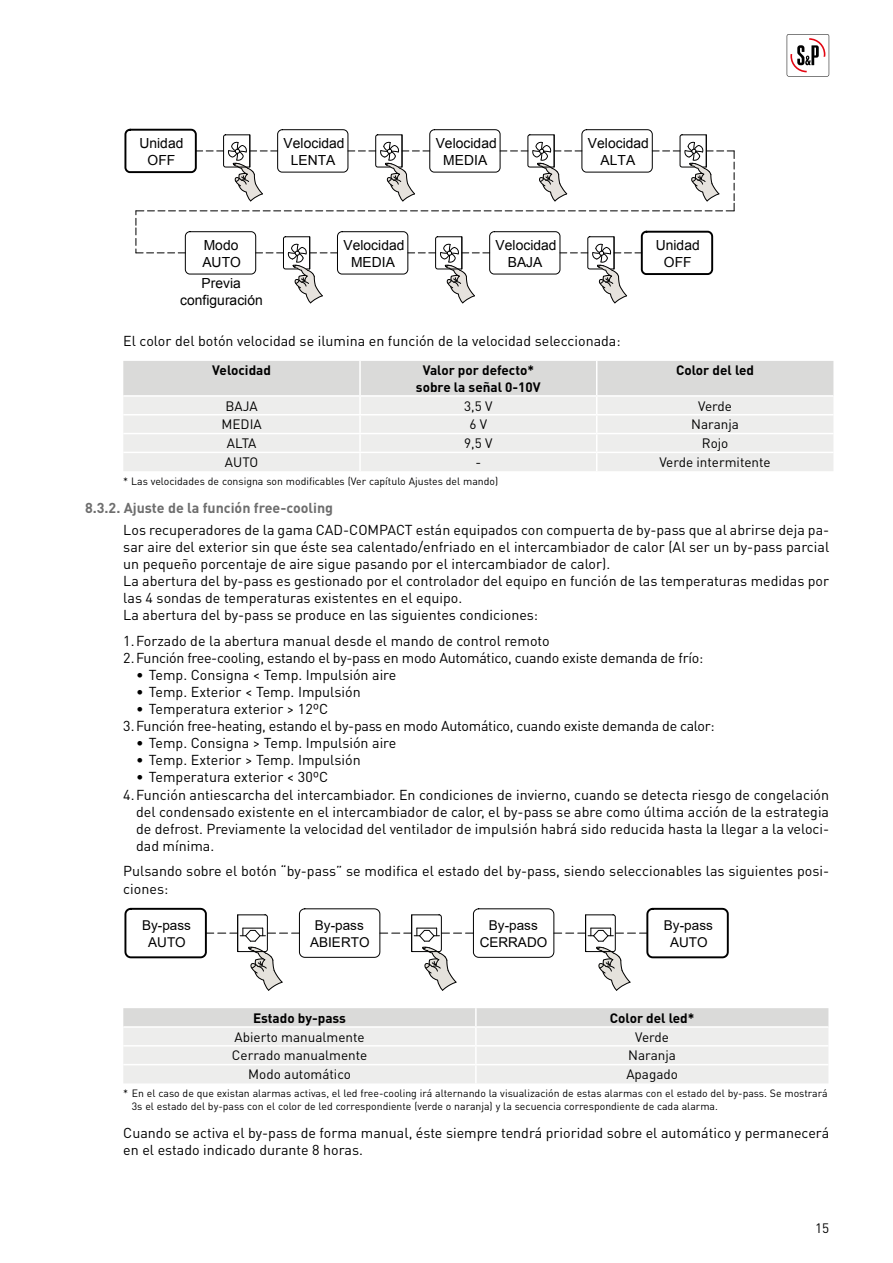
<style>
.page{position:relative;width:893px;height:1263px;background:#fff}
.page>*{position:absolute;margin:0;border:0;box-sizing:border-box;transform-origin:0 0}
.texte_-_dins_subtíto{font:14.25px/17.1px "DIN Pro";color:#000}
.punts_nums_-_sense_e{font:14.25px/17.1px "DIN Pro";color:#000;text-align:justify}
.punts_nums_-_sense_e-2{font:14.25px "DIN Pro";letter-spacing:-.02em;color:#000}
.t1{font:700 14.25px "DIN Pro";color:#6e6e6e}
.t2{font:13.95px/16.6px "Arial";letter-spacing:.005em;color:#000;text-align:center}
.taula_texte{font:13.5px "DIN Pro";color:#000}
.taula_capcelera{font:700 13.5px "DIN Pro";color:#000}
.t3{font:13.5px/16.4px "Arial";color:#000;text-align:center}
.taula_nota{font:10.5px/12.6px "DIN Pro";color:#000}
</style>
<div class="page">
<svg style="left:787px;top:34px;width:42px;height:43px"></svg>
<svg style="left:124px;top:128px;width:611px;height:176px"></svg>
<svg style="left:123px;top:361px;width:710px;height:110px"></svg>
<svg style="left:124px;top:907px;width:605px;height:84px"></svg>
<svg style="left:123px;top:1008px;width:705px;height:75px"></svg>
<p class="t2" style="left:139px;top:135px;width:46px">Unidad<br>OFF</p>
<p class="t2" style="left:284px;top:135px;width:63px">Velocidad<br>LENTA</p>
<p class="t2" style="left:436px;top:135px;width:63px">Velocidad<br>MEDIA</p>
<p class="t2" style="left:588px;top:135px;width:63px">Velocidad<br>ALTA</p>
<p class="t2" style="left:202px;top:237px;width:40px;text-align:left">Modo<br>AUTO</p>
<p class="t2" style="left:180px;top:275px;width:84px">Previa configuración</p>
<p class="texte_-_dins_subtíto" style="left:123px;top:332px;width:499px">El color del botón velocidad se ilumina en función de la velocidad seleccionada:</p>
<p class="taula_capcelera" style="left:212px;top:361px;width:60px">Velocidad</p>
<p class="taula_capcelera" style="left:423px;top:361px;width:113px">Valor por defecto*</p>
<p class="taula_capcelera" style="left:416px;top:378px;width:126px">sobre la señal 0-10V</p>
<p class="t2" style="left:343px;top:237px;width:63px">Velocidad<br>MEDIA</p>
<p class="t2" style="left:496px;top:237px;width:63px">Velocidad<br>BAJA</p>
<p class="t2" style="left:656px;top:237px;width:46px">Unidad<br>OFF</p>
<p class="taula_capcelera" style="left:676px;top:361px;width:79px">Color del led</p>
<p class="taula_texte" style="left:226px;top:396px;width:34px">BAJA</p>
<p class="taula_texte" style="left:464px;top:396px;width:30px">3,5 V</p>
<p class="taula_texte" style="left:698px;top:396px;width:35px">Verde</p>
<p class="taula_texte" style="left:222px;top:415px;width:42px">MEDIA</p>
<p class="taula_texte" style="left:469px;top:415px;width:19px">6 V</p>
<p class="taula_texte" style="left:691px;top:415px;width:49px">Naranja</p>
<p class="taula_texte" style="left:227px;top:434px;width:31px">ALTA</p>
<p class="taula_texte" style="left:464px;top:434px;width:30px">9,5 V</p>
<p class="taula_texte" style="left:702px;top:434px;width:28px">Rojo</p>
<p class="taula_texte" style="left:225px;top:453px;width:35px">AUTO</p>
<p class="taula_texte" style="left:475px;top:453px;width:7px">-</p>
<p class="taula_texte" style="left:659px;top:453px;width:113px">Verde intermitente</p>
<p class="taula_nota" style="left:123px;top:474px;width:376px">* Las velocidades de consigna son modificables (Ver capítulo Ajustes del mando)</p>
<p class="t1" style="left:85px;top:498px;width:250px">8.3.2. Ajuste de la función free-cooling</p>
<p class="texte_-_dins_subtíto" style="left:123px;top:520px;width:707px;text-align:justify">Los recuperadores de la gama CAD-COMPACT están equipados con compuerta de by-pass que al abrirse deja pa&shy;sar aire del exterior sin que éste sea calentado/enfriado en el intercambiador de calor (Al ser un by-pass parcial un pequeño porcentaje de aire sigue pasando por el intercambiador de calor).</p>
<p class="texte_-_dins_subtíto" style="left:123px;top:571px;width:707px">La abertura del by-pass es gestionado por el controlador del equipo en función de las temperaturas medidas por las 4 sondas de temperaturas existentes en el equipo.</p>
<p class="texte_-_dins_subtíto" style="left:123px;top:606px;width:416px">La abertura del by-pass se produce en las siguientes condiciones:</p>
<p class="punts_nums_-_sense_e" style="left:123px;top:631px;width:428px">1.Forzado de la abertura manual desde el mando de control remoto</p>
<p class="punts_nums_-_sense_e-2" style="left:123px;top:648px;width:581px">2.Función free-cooling, estando el by-pass en modo Automático, cuando existe demanda de frío:</p>
<p class="punts_nums_-_sense_e" style="left:136px;top:665px;width:262px">• Temp. Consigna &lt; Temp. Impulsión aire</p>
<p class="punts_nums_-_sense_e" style="left:136px;top:683px;width:226px">• Temp. Exterior &lt; Temp. Impulsión</p>
<p class="punts_nums_-_sense_e" style="left:136px;top:700px;width:194px">• Temperatura exterior &gt; 12ºC</p>
<p class="punts_nums_-_sense_e-2" style="left:123px;top:716px;width:593px">3.Función free-heating, estando el by-pass en modo Automático, cuando existe demanda de calor:</p>
<p class="punts_nums_-_sense_e" style="left:136px;top:734px;width:262px">• Temp. Consigna &gt; Temp. Impulsión aire</p>
<p class="punts_nums_-_sense_e" style="left:136px;top:751px;width:226px">• Temp. Exterior &gt; Temp. Impulsión</p>
<p class="punts_nums_-_sense_e" style="left:136px;top:768px;width:194px">• Temperatura exterior &lt; 30ºC</p>
<p class="punts_nums_-_sense_e" style="left:136px;top:785px;width:695px;text-indent:-13px">4.Función antiescarcha del intercambiador. En condiciones de invierno, cuando se detecta riesgo de congelación del condensado existente en el intercambiador de calor, el by-pass se abre como última acción de la estrategia de defrost. Previamente la velocidad del ventilador de impulsión habrá sido reducida hasta la llegar a la veloci&shy;dad mínima.</p>
<p class="texte_-_dins_subtíto" style="left:123px;top:862px;width:707px">Pulsando sobre el botón “by-pass” se modifica el estado del by-pass, siendo seleccionables las siguientes posi&shy;ciones:</p>
<p class="t3" style="left:142px;top:917px;width:50px">By-pass<br>AUTO</p>
<p class="t3" style="left:310px;top:917px;width:61px">By-pass<br>ABIERTO</p>
<p class="t3" style="left:480px;top:917px;width:69px">By-pass<br>CERRADO</p>
<p class="t3" style="left:664px;top:917px;width:50px">By-pass<br>AUTO</p>
<p class="taula_capcelera" style="left:253px;top:1009px;width:94px">Estado by-pass</p>
<p class="taula_capcelera" style="left:610px;top:1009px;width:86px">Color del led*</p>
<p class="taula_texte" style="left:235px;top:1027px;width:132px">Abierto manualmente</p>
<p class="taula_texte" style="left:635px;top:1027px;width:35px">Verde</p>
<p class="taula_texte" style="left:232px;top:1046px;width:137px">Cerrado manualmente</p>
<p class="taula_texte" style="left:628px;top:1046px;width:49px">Naranja</p>
<p class="taula_texte" style="left:248px;top:1065px;width:104px">Modo automático</p>
<p class="taula_texte" style="left:626px;top:1065px;width:53px">Apagado</p>
<p class="taula_nota" style="left:132px;top:1087px;width:697px;text-indent:-9px">* En el caso de que existan alarmas activas, el led free-cooling irá alternando la visualización de estas alarmas con el estado del by-pass. Se mostrará<br>3s el estado del by-pass con el color de led correspondiente (verde o naranja) y la secuencia correspondiente de cada alarma.</p>
<p class="texte_-_dins_subtíto" style="left:123px;top:1124px;width:707px">Cuando se activa el by-pass de forma manual, éste siempre tendrá prioridad sobre el automático y permanecerá en el estado indicado durante 8 horas.</p>
<p class="taula_texte" style="left:815px;top:1219px;width:16px">15</p>
</div>
